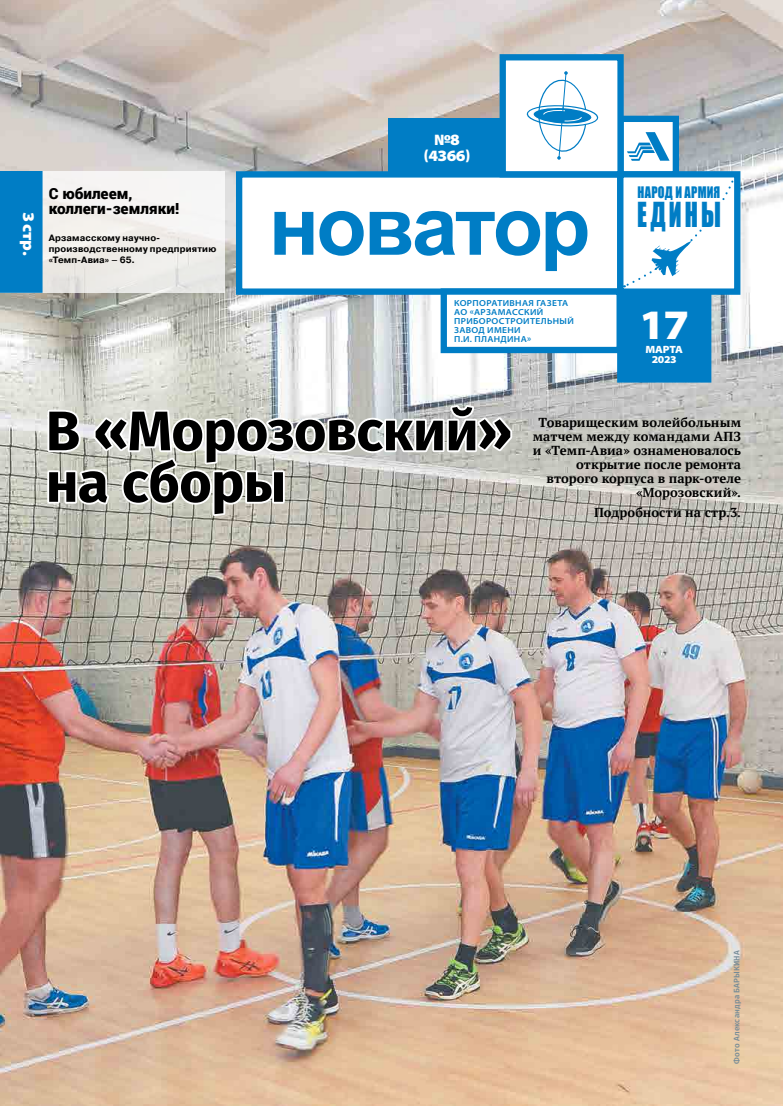
<style>
.page{position:relative;width:783px;height:1106px;background:#fff}
.page>*{position:absolute;margin:0;border:0;box-sizing:border-box;transform-origin:0 0}
.t1{font:700 82.6px "Arial";letter-spacing:-.035em;color:#007dc5}
.t2{font:700 55.7px/51.5px "Fira Sans OT";letter-spacing:-.01em;color:#000}
.t3{font:900 semi-expanded 42.1px "Myriad Pro";color:#fff}
.t4{font:31.7px "Impact";letter-spacing:.125em;color:#007dc5;scale:.75 1}
.t5{font:900 semi-expanded 16.3px "Myriad Pro";color:#fff}
.t6{font:900 semi-expanded 15.8px/15.7px "Myriad Pro";color:#fff;text-align:center}
.t7{font:900 15.3px/15.3px "Roboto";color:#000}
.t8{font:14.6px "Impact";letter-spacing:.02em;color:#007dc5;scale:.85 1}
.t9{font:700 13px/14px "PT Serif";letter-spacing:.005em;color:#000;text-align:right}
.t10{font:900 semi-expanded 10.5px/10.5px "Myriad Pro";letter-spacing:-.04em;color:#fff;text-align:center}
.t11{font:700 9.2px/11px "Pragmatica";letter-spacing:.015em;color:#000}
.t12{font:600 semi-expanded 8.7px/8.9px "Myriad Pro";letter-spacing:.04em;color:#007dc5}
.t13{font:8px "Fira Sans OT Medium";letter-spacing:.02em;color:#748a96}
</style>
<div class="page">
<img style="left:0;top:0;width:782px;height:1106px">
<div style="left:0;top:171px;width:224px;height:122px;background:#f3f0ec"></div>
<div style="left:3px;top:174px;width:36px;height:115px;background:#007dc5"></div>
<div style="left:0;top:171px;width:43px;height:122px;border:7px solid #007dc5"></div>
<div style="left:239px;top:174px;width:381px;height:118px;background:#fff"></div>
<div style="left:236px;top:171px;width:387px;height:124px;border:6px solid #007dc5"></div>
<div style="left:620px;top:291px;width:88px;height:88px;background:#007dc5"></div>
<div style="left:617px;top:288px;width:94px;height:94px;border:6px solid #007dc5"></div>
<div style="left:443px;top:291px;width:176px;height:59px;background:#fff"></div>
<div style="left:440px;top:288px;width:182px;height:65px;border:6px solid #007dc5"></div>
<div style="left:617px;top:116px;width:61px;height:62px;background:#fff;border:6px solid #007dc5"></div>
<svg style="left:627px;top:132px;width:42px;height:29px"></svg>
<div style="left:388px;top:118px;width:118px;height:59px;background:#007dc5"></div>
<div style="left:499px;top:54px;width:124px;height:123px;background:#fff;border:6px solid #007dc5"></div>
<svg style="left:526px;top:71px;width:73px;height:89px"></svg>
<svg style="left:617px;top:171px;width:123px;height:124px;background:#0680c6"></svg>
<svg style="left:623px;top:175px;width:112px;height:113px"></svg>
<svg style="left:45px;top:402px;width:469px;height:116px"></svg>
<p class="t5" style="left:40px;top:211px;width:45px;rotate:90deg">3 стр.</p>
<p class="t7" style="left:49px;top:185px;width:132px">С юбилеем, коллеги-земляки!</p>
<p class="t11" style="left:49px;top:232px;width:169px">Арзамасскому научно&shy;производственному предприятию «Темп-Авиа» – 65.</p>
<p class="t6" style="left:423px;top:131px;width:49px">№8 (4366)</p>
<h1 class="t1" style="left:269px;top:167px;width:323px">новатор</h1>
<p class="t12" style="left:454px;top:298px;width:121px">корпоративная газета<br>АО «Арзамасский приборостроительный завод имени<br>П.И. Пландина»</p>
<p class="t8" style="left:637px;top:181px;width:99px">НАРОД И АРМИЯ</p>
<h3 class="t4" style="left:637px;top:190px;width:113px">ЕДИНЫ</h3>
<h3 class="t3" style="left:639px;top:296px;width:52px">17</h3>
<p class="t10" style="left:645px;top:343px;width:39px">марта<br>2023</p>
<h2 class="t2" style="left:46px;top:409px;width:468px">В «Морозовский» на сборы</h2>
<p class="t9" style="left:532px;top:415px;width:210px">Товарищеским волейбольным матчем между командами АПЗ и «Темп-Авиа» ознаменовалось открытие после ремонта второго корпуса в парк-отеле «Морозовский».</p>
<p class="t9" style="left:594px;top:505px;width:148px">Подробности на стр.3.</p>
<p class="t13" style="left:730px;top:1063px;width:115px;rotate:-90deg">Фото Александра БАРЫКИНА</p>
</div>
